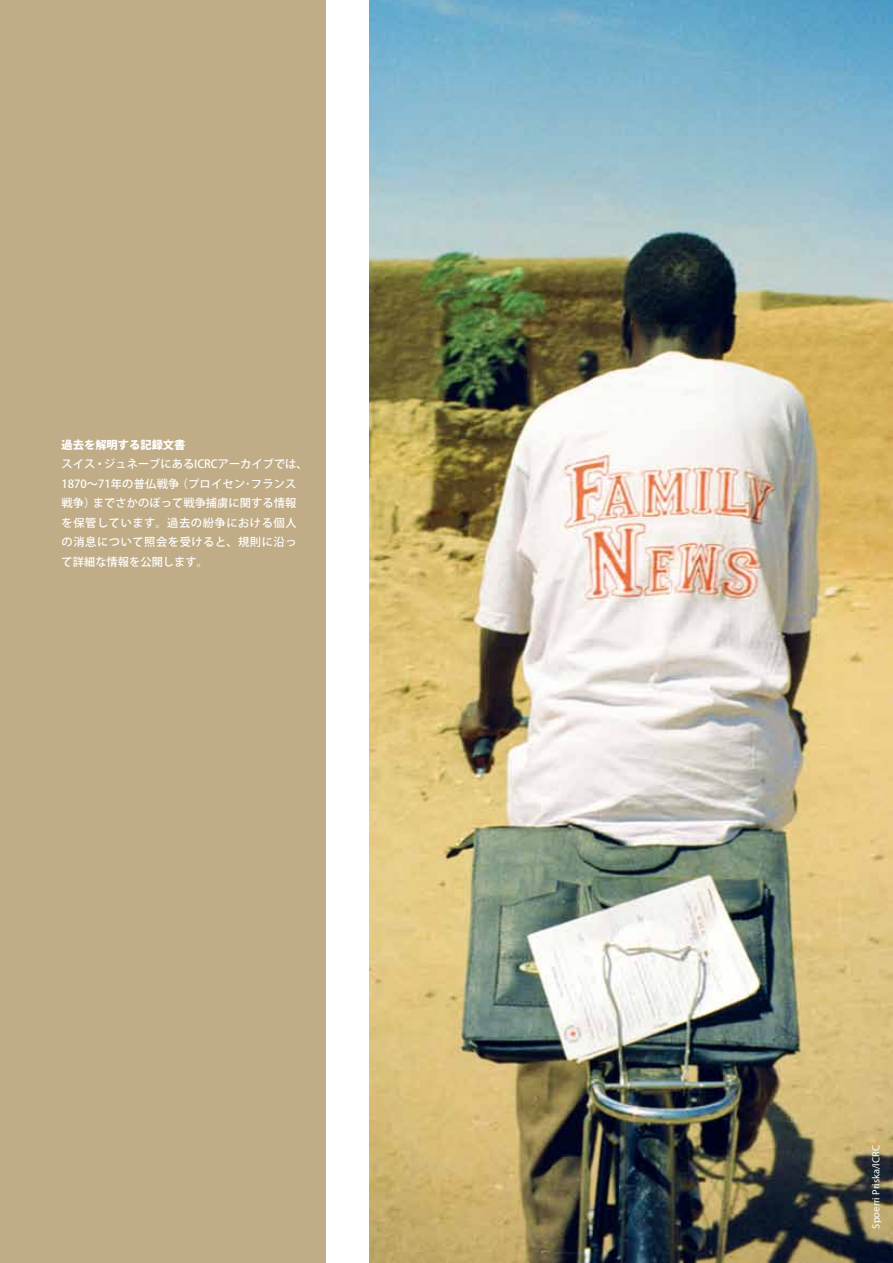
<style>
.page{position:relative;width:893px;height:1263px;background:#fff}
.page>*{position:absolute;margin:0;border:0;box-sizing:border-box;transform-origin:0 0}
.t1{font:500 11.25px/19.5px "Koz Go Pro";letter-spacing:.005em;color:#fff}
.t2{font:800 11.25px "Koz Go Pro";color:#fff}
.t3{font:10.5px "Myriad Pro";color:#fff}
</style>
<div class="page">
<img style="left:370px;top:0;width:523px;height:1263px">
<div style="left:0;top:0;width:325px;height:1263px;background:#c0ac86"></div>
<p class="t2" style="left:62px;top:437px;width:125px">過去を解明する記録文書</p>
<p class="t1" style="left:62px;top:455px;width:248px">スイス・ジュネーブにあるICRCアーカイブでは、<br>1870～71年の普仏戦争（プロイセン･フランス戦争）までさかのぼって戦争捕虜に関する情報を保管しています。過去の紛争における個人の消息について照会を受けると、規則に沿って詳細な情報を公開します。</p>
<p class="t3" style="left:870px;top:1229px;width:85px;rotate:-90deg">Spoerri Priska/ICRC</p>
</div>
